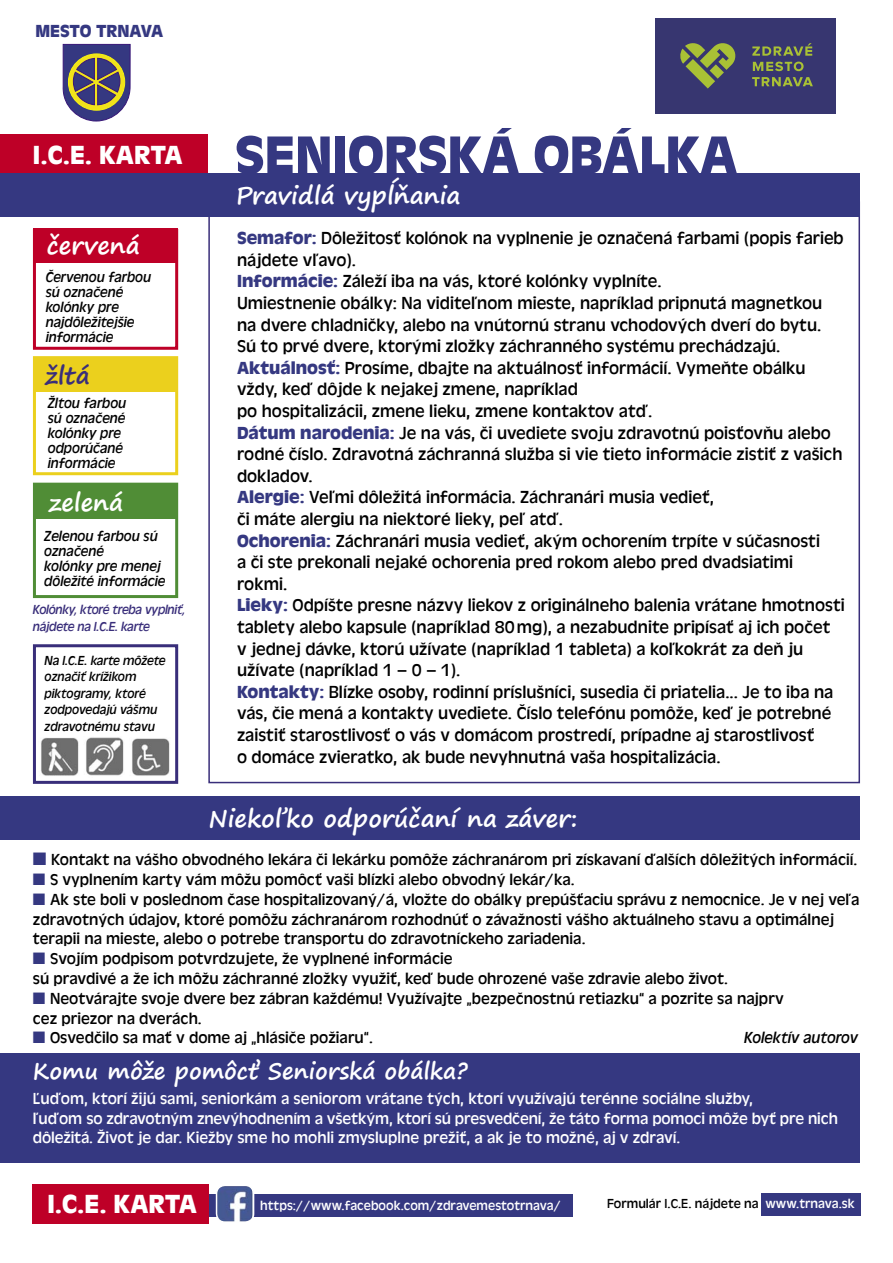
<style>
.page{position:relative;width:893px;height:1263px;background:#fff}
.page>*{position:absolute;margin:0;border:0;box-sizing:border-box;transform-origin:0 0}
.t1{font:700 55.5px "Antique Oli T";color:#353881}
.t2{font:700 27px "Antique Oli T";letter-spacing:-.005em;color:#fff}
.t3{font:700 24px "Segoe Print";color:#fff}
.t4{font:700 24px "Segoe Print";color:#392e7a}
.妕齦1{font:700 22.5px "Segoe Print";color:#fff}
.妕齦1-2{font:18px/21.6px "Antique Oli T";color:#000}
.妕齦1-3{font:700 18px "Antique Oli T";letter-spacing:-.005em;color:#353881}
.妕齦1-4{font:16.5px/19.8px "Antique Oli T";color:#000}
.妕齦1-5{font:16.5px/19.8px "Antique Oli T";color:#fff}
.妕齦1-6{font:italic 16.5px "Antique Oli T";color:#000}
.妕齦1-7{font:italic 15px/15px "Antique Oli T";color:#000}
.妕齦1-8{font:italic 13.5px/16.5px "Antique Oli T";color:#000}
.t5{font:italic 13.5px "Antique Oli T";letter-spacing:-.02em;color:#392e7a}
.t6{font:13.5px "Antique Oli T";color:#fff}
.妕齦1-9{font:13.5px "Antique Oli T";color:#000}
.s1{font-weight:700;color:#353881}
.s2{color:#fff}
</style>
<div class="page">
<div style="left:761px;top:1193px;width:99px;height:23px;background:#353881"></div>
<div style="left:202px;top:1193px;width:371px;height:23px;background:#353881"></div>
<div style="left:33px;top:229px;width:145px;height:121px;border:3px solid #be0027"></div>
<div style="left:0;top:134px;width:208px;height:40px;background:#be0027"></div>
<div style="left:0;top:1054px;width:860px;height:109px;background:#353881"></div>
<div style="left:655px;top:18px;width:181px;height:95px;background:#373670"></div>
<svg style="left:680px;top:43px;width:56px;height:46px"></svg>
<svg style="left:752px;top:43px;width:60px;height:13px"></svg>
<svg style="left:753px;top:62px;width:51px;height:9px"></svg>
<svg style="left:752px;top:77px;width:61px;height:9px"></svg>
<svg style="left:62px;top:44px;width:68px;height:77px;background:#706b76"></svg>
<div style="left:0;top:173px;width:860px;height:43px;background:#353881"></div>
<div style="left:33px;top:1184px;width:176px;height:40px;background:#be0027"></div>
<div style="left:33px;top:229px;width:144px;height:34px;background:#be0027"></div>
<div style="left:33px;top:356px;width:145px;height:119px;border:3px solid #ebd01d"></div>
<div style="left:33px;top:357px;width:144px;height:34px;background:#ebd01d"></div>
<div style="left:33px;top:483px;width:145px;height:115px;border:3px solid #508d36"></div>
<div style="left:33px;top:485px;width:144px;height:34px;background:#508d36"></div>
<div style="left:33px;top:644px;width:145px;height:140px;border:3px solid #392e7a"></div>
<img style="left:41px;top:737px;width:38px;height:39px">
<img style="left:86px;top:737px;width:38px;height:39px">
<img style="left:132px;top:738px;width:38px;height:38px">
<svg style="left:215px;top:1186px;width:40px;height:36px"></svg>
<div style="left:0;top:796px;width:860px;height:44px;background:#353881"></div>
<p class="妕齦1-3" style="left:35px;top:21px;width:129px">MESTO TRNAVA</p>
<p class="t2" style="left:33px;top:140px;width:151px">I.C.E. KARTA</p>
<p class="t3" style="left:47px;top:224px;width:95px">červená</p>
<p class="妕齦1-7" style="left:46px;top:270px;width:107px">Červenou farbou</p>
<p class="妕齦1-7" style="left:46px;top:285px;width:90px">sú označené kolónky pre najdôležitejšie informácie</p>
<p class="t4" style="left:46px;top:353px;width:46px">žltá</p>
<p class="妕齦1-7" style="left:48px;top:396px;width:80px">Žltou farbou</p>
<p class="妕齦1-7" style="left:48px;top:411px;width:79px">sú označené</p>
<p class="妕齦1-7" style="left:48px;top:426px;width:77px">kolónky pre odporúčané informácie</p>
<p class="t3" style="left:50px;top:480px;width:75px">zelená</p>
<p class="妕齦1-7" style="left:44px;top:528px;width:115px">Zelenou farbou sú označené</p>
<p class="妕齦1-7" style="left:44px;top:558px;width:123px">kolónky pre menej dôležité informácie</p>
<p class="t5" style="left:33px;top:602px;width:154px">Kolónky, ktoré treba vyplniť,</p>
<p class="t5" style="left:33px;top:619px;width:119px">nájdete na I.C.E. karte</p>
<p class="妕齦1-8" style="left:45px;top:652px;width:123px">Na I.C.E. karte môžete označiť krížikom piktogramy, ktoré zodpovedajú vášmu</p>
<p class="妕齦1-8" style="left:45px;top:718px;width:112px">zdravotnému stavu</p>
<p class="t1" style="left:235px;top:124px;width:504px">SENIORSKÁ OBÁLKA</p>
<p class="t3" style="left:236px;top:173px;width:226px">Pravidlá vypĺňania</p>
<p class="妕齦1-2" style="left:237px;top:228px;width:608px"><span class="s1">Semafor:</span> Dôležitosť kolónok na vyplnenie je označená farbami (popis farieb nájdete vľavo).</p>
<p class="妕齦1-2" style="left:237px;top:271px;width:426px"><span class="s1">Informácie:</span> Záleží iba na vás, ktoré kolónky vyplníte.</p>
<p class="妕齦1-2" style="left:237px;top:292px;width:587px">Umiestnenie obálky: Na viditeľnom mieste, napríklad pripnutá magnetkou</p>
<p class="妕齦1-2" style="left:237px;top:314px;width:586px">na dvere chladničky, alebo na vnútornú stranu vchodových dverí do bytu.</p>
<p class="妕齦1-2" style="left:237px;top:336px;width:545px">Sú to prvé dvere, ktorými zložky záchranného systému prechádzajú.</p>
<p class="妕齦1-2" style="left:237px;top:357px;width:570px"><span class="s1">Aktuálnosť:</span> Prosíme, dbajte na aktuálnosť informácií. Vymeňte obálku vždy, keď dôjde k nejakej zmene, napríklad</p>
<p class="妕齦1-2" style="left:237px;top:400px;width:417px">po hospitalizácii, zmene lieku, zmene kontaktov atď.</p>
<p class="妕齦1-2" style="left:237px;top:422px;width:607px"><span class="s1">Dátum narodenia:</span> Je na vás, či uvediete svoju zdravotnú poisťovňu alebo rodné číslo. Zdravotná záchranná služba si vie tieto informácie zistiť z vašich dokladov.</p>
<p class="妕齦1-2" style="left:237px;top:487px;width:478px"><span class="s1">Alergie:</span> Veľmi dôležitá informácia. Záchranári musia vedieť,</p>
<p class="妕齦1-2" style="left:237px;top:508px;width:327px">či máte alergiu na niektoré lieky, peľ atď.</p>
<p class="妕齦1-2" style="left:237px;top:530px;width:584px"><span class="s1">Ochorenia:</span> Záchranári musia vedieť, akým ochorením trpíte v súčasnosti a či ste prekonali nejaké ochorenia pred rokom alebo pred dvadsiatimi rokmi.</p>
<p class="妕齦1-2" style="left:237px;top:595px;width:609px"><span class="s1">Lieky:</span> Odpíšte presne názvy liekov z originálneho balenia vrátane hmotnosti tablety alebo kapsule (napríklad 80 mg), a nezabudnite pripísať aj ich počet<br>v jednej dávke, ktorú užívate (napríklad 1 tableta) a koľkokrát za deň ju užívate (napríklad 1 – 0 – 1).</p>
<p class="妕齦1-2" style="left:237px;top:681px;width:598px"><span class="s1">Kontakty:</span> Blízke osoby, rodinní príslušníci, susedia či priatelia... Je to iba na vás, čie mená a kontakty uvediete. Číslo telefónu pomôže, keď je potrebné zaistiť starostlivosť o vás v domácom prostredí, prípadne aj starostlivosť<br>o domáce zvieratko, ak bude nevyhnutná vaša hospitalizácia.</p>
<p class="t3" style="left:208px;top:797px;width:371px">Niekoľko odporúčaní na záver:</p>
<p class="妕齦1-4" style="left:51px;top:850px;width:807px">Kontakt na vášho obvodného lekára či lekárku pomôže záchranárom pri získavaní ďalších dôležitých informácií.</p>
<p class="妕齦1-4" style="left:50px;top:870px;width:526px">S vyplnením karty vám môžu pomôcť vaši blízki alebo obvodný lekár/ka.</p>
<p class="妕齦1-4" style="left:33px;top:890px;width:828px;text-indent:17px">Ak ste boli v poslednom čase hospitalizovaný/á, vložte do obálky prepúšťaciu správu z nemocnice. Je v nej veľa zdravotných údajov, ktoré pomôžu záchranárom rozhodnúť o závažnosti vášho aktuálneho stavu a optimálnej terapii na mieste, alebo o potrebe transportu do zdravotníckeho zariadenia.</p>
<p class="妕齦1-4" style="left:50px;top:949px;width:404px">Svojím podpisom potvrdzujete, že vyplnené informácie</p>
<p class="妕齦1-4" style="left:33px;top:969px;width:697px">sú pravdivé a že ich môžu záchranné zložky využiť, keď bude ohrozené vaše zdravie alebo život.</p>
<p class="妕齦1-4" style="left:50px;top:989px;width:735px">Neotvárajte svoje dvere bez zábran každému! Využívajte „bezpečnostnú retiazku“ a pozrite sa najprv</p>
<p class="妕齦1-4" style="left:33px;top:1008px;width:170px">cez priezor na dverách.</p>
<p class="妕齦1-4" style="left:50px;top:1028px;width:324px">Osvedčilo sa mať v dome aj „hlásiče požiaru“.</p>
<p class="妕齦1-6" style="left:744px;top:1029px;width:115px">Kolektív autorov</p>
<p class="妕齦1" style="left:33px;top:1051px;width:436px">Komu môže pomôcť Seniorská obálka?</p>
<p class="妕齦1-5" style="left:33px;top:1089px;width:722px">Ľuďom, ktorí žijú sami, seniorkám a seniorom vrátane tých, ktorí využívajú terénne sociálne služby,</p>
<p class="妕齦1-5" style="left:33px;top:1108px;width:806px">ľuďom so zdravotným znevýhodnením a všetkým, ktorí sú presvedčení, že táto forma pomoci môže byť pre nich dôležitá. Život je dar. Kiežby sme ho mohli zmysluplne prežiť, a ak je to možné, aj v zdraví.</p>
<p class="t2" style="left:47px;top:1189px;width:151px">I.C.E. KARTA</p>
<p class="t6" style="left:260px;top:1197px;width:302px">https://www.facebook.com/zdravemestotrnava/</p>
<p class="妕齦1-9" style="left:607px;top:1196px;width:249px">Formulár I.C.E. nájdete na <span class="s2">www.trnava.sk</span></p>
</div>
